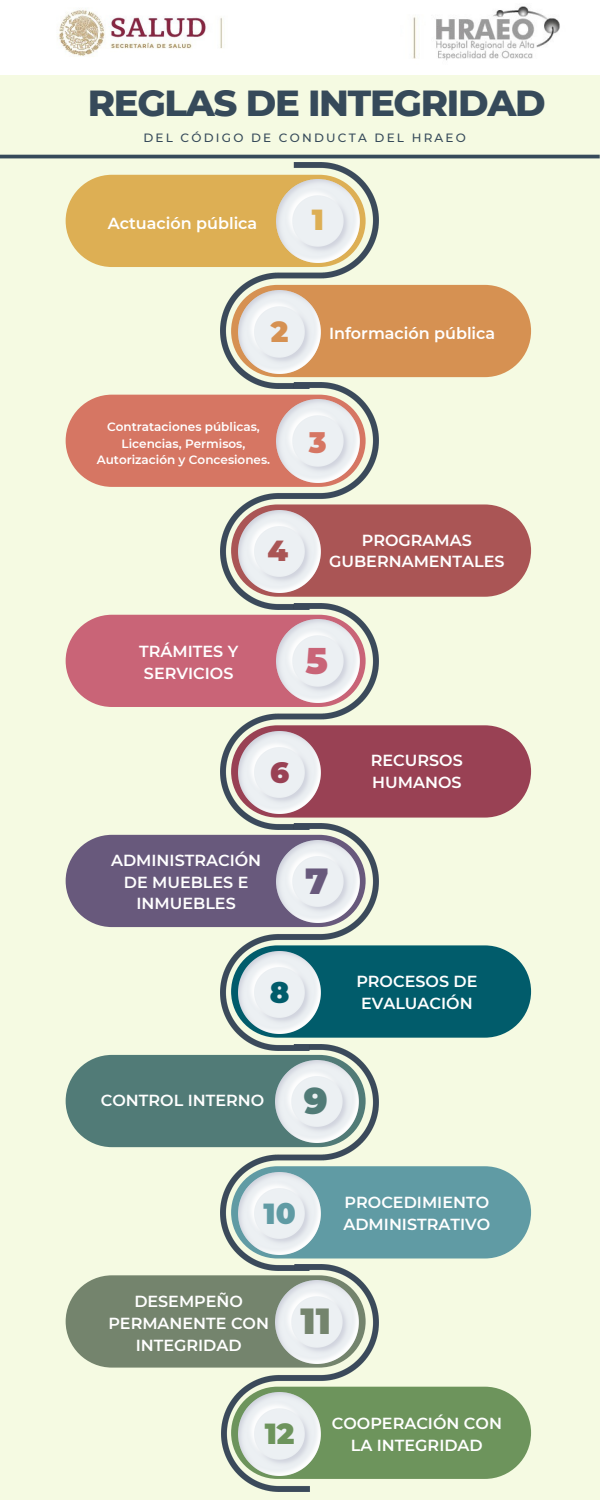
<style>
.page{position:relative;width:600px;height:1500px;background:#f5fae2}
.page>*{position:absolute;margin:0;border:0;box-sizing:border-box;transform-origin:0 0}
.t1{font:800 37px "Montserrat";letter-spacing:-.035em;color:#364a5a}
.t2{font:900 36.3px "Montserrat";color:#74846d}
.t3{font:900 36.3px "Montserrat";color:#c96477}
.t4{font:900 36.3px "Montserrat";color:#68597c}
.t5{font:900 36.3px "Montserrat";color:#517b77}
.t6{font:900 29px "Montserrat";color:#609ba4}
.t7{font:900 29px "Montserrat";color:#6d945c}
.t8{font:900 29px "Montserrat";color:#ddaf54}
.t9{font:900 29px "Montserrat";color:#d67663}
.t10{font:900 29px "Montserrat";color:#d69152}
.t11{font:900 29px "Montserrat";color:#a55}
.t12{font:900 29px "Montserrat";color:#994154}
.t13{font:900 29px "Montserrat";color:#015c6b}
.t14{font:600 16px/21.8px "Montserrat";color:#fff;text-align:center}
.t15{font:600 12px/16.5px "Montserrat";color:#fff;text-align:center}
.t16{font:500 12px "Montserrat";letter-spacing:.185em;color:#364a5a}
</style>
<div class="page">
<img style="left:221px;top:1050px;width:157px;height:215px">
<img style="left:221px;top:162px;width:157px;height:221px">
<img style="left:221px;top:383px;width:157px;height:220px">
<img style="left:221px;top:603px;width:157px;height:221px">
<img style="left:221px;top:824px;width:157px;height:226px">
<img style="left:221px;top:1265px;width:158px;height:226px">
<div style="left:66px;top:175px;width:300px;height:92px;background:#ddaf54;border-radius:46px"></div>
<img style="left:277px;top:180px;width:82px;height:82px">
<div style="left:66px;top:395px;width:300px;height:92px;background:#d67663;border-radius:46px"></div>
<div style="left:66px;top:615px;width:300px;height:92px;background:#c96477;border-radius:46px"></div>
<div style="left:66px;top:835px;width:300px;height:92px;background:#68597c;border-radius:46px"></div>
<div style="left:66px;top:1055px;width:300px;height:92px;background:#517b77;border-radius:46px"></div>
<div style="left:231px;top:285px;width:300px;height:92px;background:#d69152;border-radius:46px"></div>
<img style="left:238px;top:291px;width:83px;height:82px">
<img style="left:277px;top:400px;width:82px;height:82px">
<img style="left:277px;top:620px;width:82px;height:82px">
<img style="left:277px;top:840px;width:82px;height:83px">
<img style="left:276px;top:1060px;width:82px;height:83px">
<div style="left:231px;top:504px;width:300px;height:93px;background:#a55;border-radius:46px"></div>
<img style="left:238px;top:510px;width:83px;height:83px">
<div style="left:231px;top:725px;width:300px;height:93px;background:#994154;border-radius:46px"></div>
<img style="left:238px;top:731px;width:83px;height:83px">
<div style="left:231px;top:945px;width:300px;height:93px;background:#015c6b;border-radius:46px"></div>
<img style="left:238px;top:951px;width:83px;height:83px">
<div style="left:231px;top:1166px;width:300px;height:93px;background:#609ba4;border-radius:46px"></div>
<img style="left:238px;top:1172px;width:83px;height:83px">
<div style="left:66px;top:1275px;width:300px;height:93px;background:#74846d;border-radius:46px"></div>
<img style="left:276px;top:1281px;width:82px;height:82px">
<div style="left:231px;top:1387px;width:300px;height:92px;background:#6d945c;border-radius:46px"></div>
<img style="left:238px;top:1393px;width:83px;height:82px">
<hr style="left:0;top:155px;width:600px;height:3px;background:#364a5a">
<div style="left:228px;top:0;width:372px;height:74px;background:#fff"></div>
<img style="left:0;top:0;width:228px;height:74px">
<img style="left:400px;top:0;width:172px;height:72px">
<h1 class="t1" style="left:88px;top:80px;width:459px">REGLAS DE INTEGRIDAD</h1>
<p class="t16" style="left:143px;top:130px;width:324px">DEL CÓDIGO DE CONDUCTA DEL HRAEO</p>
<p class="t14" style="left:108px;top:213px;width:151px">Actuación pública</p>
<h3 class="t8" style="left:312px;top:202px;width:14px">1</h3>
<h3 class="t10" style="left:271px;top:314px;width:19px">2</h3>
<p class="t14" style="left:329px;top:323px;width:168px">Información pública</p>
<p class="t15" style="left:97px;top:419px;width:175px">Contrataciones públicas,<br>Licencias, Permisos,<br>Autorización y Concesiones.</p>
<h3 class="t9" style="left:309px;top:425px;width:19px">3</h3>
<h3 class="t11" style="left:267px;top:533px;width:22px">4</h3>
<p class="t14" style="left:362px;top:529px;width:112px">PROGRAMAS</p>
<p class="t14" style="left:329px;top:551px;width:177px">GUBERNAMENTALES</p>
<p class="t14" style="left:139px;top:640px;width:101px;text-align:left">TRÁMITES Y<br>SERVICIOS</p>
<h2 class="t3" style="left:306px;top:638px;width:24px">5</h2>
<h3 class="t12" style="left:270px;top:755px;width:21px">6</h3>
<p class="t14" style="left:111px;top:849px;width:152px">ADMINISTRACIÓN<br>DE MUEBLES E<br>INMUEBLES</p>
<h2 class="t4" style="left:305px;top:859px;width:25px">7</h2>
<h3 class="t13" style="left:270px;top:975px;width:21px">8</h3>
<p class="t14" style="left:371px;top:750px;width:93px">RECURSOS</p>
<p class="t14" style="left:372px;top:771px;width:91px">HUMANOS</p>
<p class="t14" style="left:356px;top:971px;width:123px">PROCESOS DE</p>
<p class="t14" style="left:361px;top:992px;width:113px">EVALUACIÓN</p>
<p class="t14" style="left:101px;top:1089px;width:165px">CONTROL INTERNO</p>
<h2 class="t5" style="left:304px;top:1079px;width:25px">9</h2>
<h3 class="t6" style="left:264px;top:1196px;width:34px">10</h3>
<p class="t14" style="left:345px;top:1191px;width:146px">PROCEDIMIENTO</p>
<p class="t14" style="left:343px;top:1213px;width:148px">ADMINISTRATIVO</p>
<p class="t14" style="left:108px;top:1290px;width:162px">DESEMPEÑO<br>PERMANENTE CON<br>INTEGRIDAD</p>
<h2 class="t2" style="left:301px;top:1299px;width:32px">11</h2>
<h3 class="t7" style="left:265px;top:1416px;width:31px">12</h3>
<p class="t14" style="left:332px;top:1413px;width:172px">COOPERACIÓN CON<br>LA INTEGRIDAD</p>
</div>
